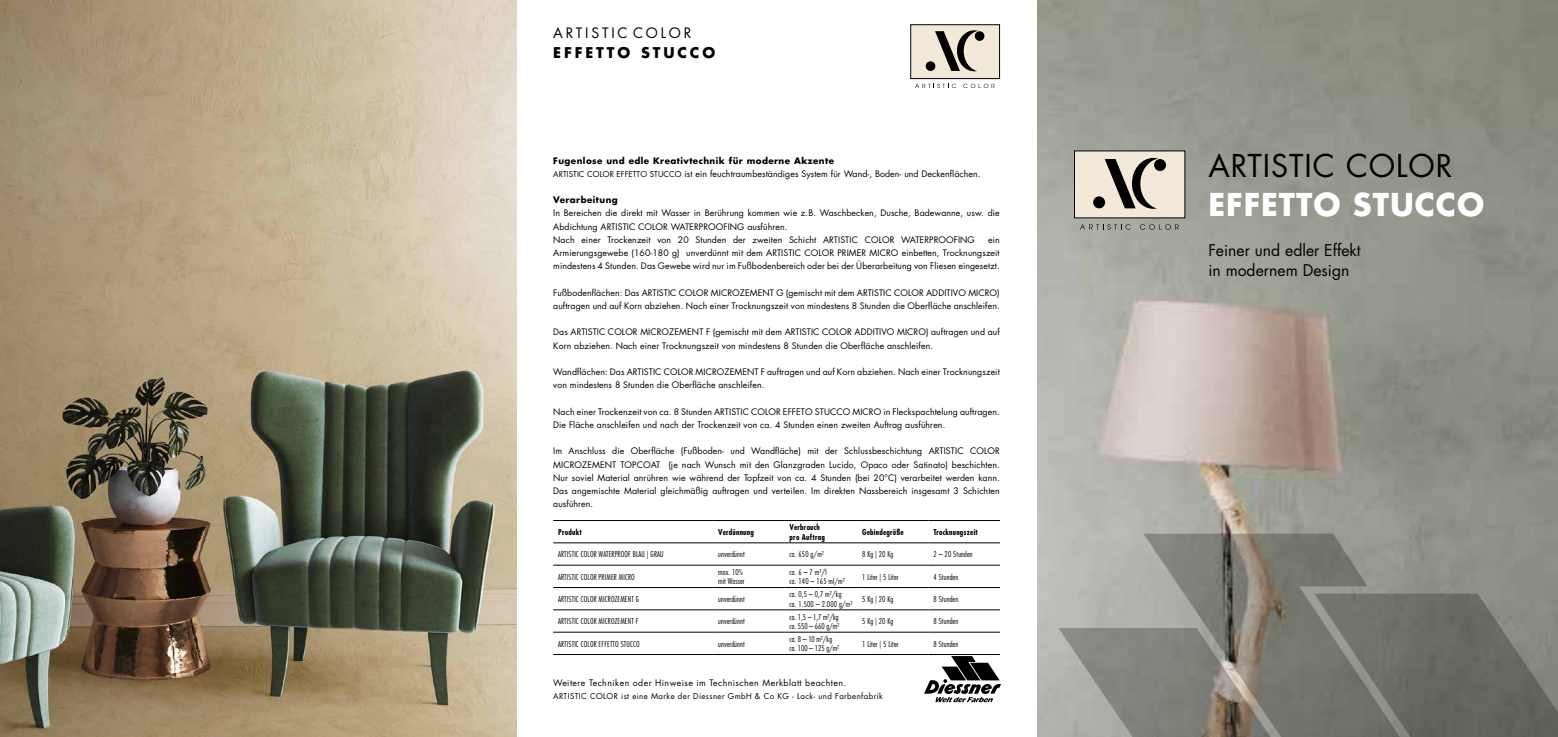
<style>
.page{position:relative;width:1558px;height:737px;background:#fff}
.page>*{position:absolute;margin:0;border:0;box-sizing:border-box;transform-origin:0 0}
.t1{font:30.62px "Futura Std";letter-spacing:.03em;color:#000}
.t2{font:700 30.62px "Futura Std";letter-spacing:.03em;color:#fff}
.t3{font:15.75px/19.8px "Futura Std";color:#000}
.t4{font:700 14.44px "Futura Std";letter-spacing:.2em;color:#000}
.t5{font:14px "Futura Std";letter-spacing:.2em;color:#000}
.t6{font:8.75px/13.2px "Futura Std";letter-spacing:.01em;color:#000}
.t7{font:8.75px "Futura Std";letter-spacing:.05em;color:#000}
.t8{font:700 8.75px "Futura Std";letter-spacing:.05em;color:#000}
.t9{font:300 condensed 7.88px/9.5px "Futura Std";letter-spacing:.02em;color:#000}
.t10{font:7.88px "Futura Std";letter-spacing:.05em;color:#000}
.t11{font:700 condensed 7.88px/9.5px "Futura Std";letter-spacing:.03em;color:#000}
.t12{font:300 condensed 7.88px/9.5px "Futura Std";color:#000}
.s1{font-weight:700}
.s2{font-size:7.88px}
</style>
<div class="page">
<img style="left:1037px;top:0;width:521px;height:737px">
<img style="left:0;top:0;width:516px;height:737px">
<div style="left:911px;top:25px;width:88px;height:54px;background:#f3e9d8"></div>
<div style="left:910px;top:24px;width:90px;height:55px;border:1px solid #000"></div>
<div style="left:926px;top:61px;width:9px;height:10px;background:#000;border-radius:50%"></div>
<div style="left:975px;top:31px;width:9px;height:10px;background:#000;border-radius:50%"></div>
<svg style="left:935px;top:30px;width:43px;height:41px"></svg>
<svg style="left:915px;top:84px;width:41px;height:4px"></svg>
<svg style="left:963px;top:84px;width:31px;height:4px"></svg>
<div style="left:1074px;top:151px;width:111px;height:67px;background:#f3e9d8"></div>
<div style="left:1093px;top:196px;width:12px;height:12px;background:#000;border-radius:50%"></div>
<div style="left:1154px;top:159px;width:12px;height:12px;background:#000;border-radius:50%"></div>
<svg style="left:1104px;top:158px;width:54px;height:51px"></svg>
<svg style="left:1080px;top:224px;width:51px;height:6px"></svg>
<svg style="left:1139px;top:224px;width:39px;height:6px"></svg>
<hr style="left:553px;top:587px;width:160px;height:1px;background:#000">
<hr style="left:713px;top:587px;width:72px;height:1px;background:#000">
<hr style="left:785px;top:587px;width:72px;height:1px;background:#000">
<hr style="left:857px;top:587px;width:71px;height:1px;background:#000">
<hr style="left:928px;top:587px;width:72px;height:1px;background:#000">
<hr style="left:553px;top:609px;width:160px;height:1px;background:#000">
<hr style="left:713px;top:609px;width:72px;height:1px;background:#000">
<hr style="left:785px;top:609px;width:72px;height:1px;background:#000">
<hr style="left:857px;top:609px;width:71px;height:1px;background:#000">
<hr style="left:928px;top:609px;width:72px;height:1px;background:#000">
<hr style="left:553px;top:632px;width:160px;height:1px;background:#000">
<hr style="left:713px;top:632px;width:72px;height:1px;background:#000">
<hr style="left:785px;top:632px;width:72px;height:1px;background:#000">
<hr style="left:857px;top:632px;width:71px;height:1px;background:#000">
<hr style="left:928px;top:632px;width:72px;height:1px;background:#000">
<hr style="left:553px;top:654px;width:160px;height:1px;background:#000">
<hr style="left:713px;top:654px;width:72px;height:1px;background:#000">
<hr style="left:785px;top:654px;width:72px;height:1px;background:#000">
<hr style="left:857px;top:654px;width:71px;height:1px;background:#000">
<hr style="left:928px;top:654px;width:72px;height:1px;background:#000">
<hr style="left:553px;top:542px;width:160px;height:1px;background:#000">
<hr style="left:713px;top:542px;width:72px;height:1px;background:#000">
<hr style="left:785px;top:542px;width:72px;height:1px;background:#000">
<hr style="left:857px;top:542px;width:71px;height:1px;background:#000">
<hr style="left:928px;top:542px;width:72px;height:1px;background:#000">
<hr style="left:553px;top:565px;width:160px;height:1px;background:#000">
<hr style="left:713px;top:565px;width:72px;height:1px;background:#000">
<hr style="left:785px;top:565px;width:72px;height:1px;background:#000">
<hr style="left:857px;top:565px;width:71px;height:1px;background:#000">
<hr style="left:928px;top:565px;width:72px;height:1px;background:#000">
<hr style="left:553px;top:520px;width:160px;height:1px;background:#000">
<hr style="left:713px;top:520px;width:72px;height:1px;background:#000">
<hr style="left:785px;top:520px;width:72px;height:1px;background:#000">
<hr style="left:857px;top:520px;width:71px;height:1px;background:#000">
<hr style="left:928px;top:520px;width:72px;height:1px;background:#000">
<svg style="left:924px;top:656px;width:77px;height:46px"></svg>
<svg style="left:1058px;top:628px;width:85px;height:109px;background:#979894"></svg>
<svg style="left:1143px;top:533px;width:266px;height:204px;background:#848279"></svg>
<svg style="left:1314px;top:593px;width:244px;height:144px;background:#6f7168"></svg>
<h3 class="t5" style="left:553px;top:24px;width:140px">ARTISTIC COLOR</h3>
<h3 class="t4" style="left:553px;top:43px;width:163px">EFFETTO STUCCO</h3>
<p class="t6" style="left:553px;top:154px;width:429px"><span class="s1">Fugenlose und edle Kreativtechnik für moderne Akzente<br></span><span class="s2">ARTISTIC COLOR EFFETTO STUCCO</span> ist ein feuchtraumbeständiges System für Wand-, Boden- und Deckenflächen.</p>
<p class="t8" style="left:553px;top:194px;width:66px">Verarbeitung</p>
<p class="t6" style="left:553px;top:207px;width:448px">In Bereichen die direkt mit Wasser in Berührung kommen wie z.B. Waschbecken, Dusche, Badewanne, usw. die<br>Abdichtung ARTISTIC COLOR WATERPROOFING ausführen.<br>Nach einer Trockenzeit von 20 Stunden der zweiten Schicht ARTISTIC COLOR WATERPROOFING</p>
<p class="t6" style="left:553px;top:233px;width:448px;text-align:justify;text-indent:435px">ein Armierungsgewebe (160-180 g) unverdünnt mit dem ARTISTIC COLOR PRIMER MICRO einbetten, Trocknungszeit mindestens 4 Stunden. Das Gewebe wird nur im Fußbodenbereich oder bei der Überarbeitung von Fliesen eingesetzt.</p>
<p class="t6" style="left:553px;top:286px;width:448px">Fußbodenflächen: Das ARTISTIC COLOR MICROZEMENT G (gemischt mit dem ARTISTIC COLOR ADDITIVO MICRO) auftragen und auf Korn abziehen. Nach einer Trocknungszeit von mindestens 8 Stunden die Oberfläche anschleifen.</p>
<p class="t6" style="left:553px;top:326px;width:448px">Das ARTISTIC COLOR MICROZEMENT F (gemischt mit dem ARTISTIC COLOR ADDITIVO MICRO) auftragen und auf<br>Korn abziehen. Nach einer Trocknungszeit von mindestens 8 Stunden die Oberfläche anschleifen.</p>
<p class="t6" style="left:553px;top:365px;width:448px">Wandflächen: Das ARTISTIC COLOR MICROZEMENT F auftragen und auf Korn abziehen. Nach einer Trocknungszeit von mindestens 8 Stunden die Oberfläche anschleifen.</p>
<p class="t6" style="left:553px;top:405px;width:448px">Nach einer Trockenzeit von ca. 8 Stunden ARTISTIC COLOR EFFETO STUCCO MICRO in Fleckspachtelung auftragen.<br>Die Fläche anschleifen und nach der Trockenzeit von ca. 4 Stunden einen zweiten Auftrag ausführen.</p>
<p class="t6" style="left:553px;top:444px;width:448px;text-align:justify">Im Anschluss die Oberfläche (Fußboden- und Wandfläche) mit der Schlussbeschichtung ARTISTIC COLOR MICROZEMENT TOPCOAT (je nach Wunsch mit den Glanzgraden Lucido, Opaco oder Satinato) beschichten.<br>Nur soviel Material anrühren wie während der Topfzeit von ca. 4 Stunden (bei 20°C) verarbeitet werden kann.<br>Das angemischte Material gleichmäßig auftragen und verteilen. Im direkten Nassbereich insgesamt 3 Schichten ausführen.</p>
<p class="t11" style="left:558px;top:527px;width:25px">Produkt</p>
<p class="t11" style="left:718px;top:527px;width:37px">Verdünnung</p>
<p class="t11" style="left:789px;top:522px;width:37px">Verbrauch pro Auftrag</p>
<p class="t11" style="left:862px;top:527px;width:43px">Gebindegröße</p>
<p class="t11" style="left:933px;top:527px;width:46px">Trocknungszeit</p>
<p class="t9" style="left:558px;top:549px;width:107px">ARTISTIC COLOR WATERPROOF BLAU | GRAU</p>
<p class="t9" style="left:718px;top:549px;width:28px">unverdünnt</p>
<p class="t9" style="left:789px;top:549px;width:36px">ca. 650 g/m²</p>
<p class="t9" style="left:862px;top:549px;width:33px">8 Kg | 20 Kg</p>
<p class="t9" style="left:933px;top:549px;width:41px">2 – 20 Stunden</p>
<p class="t9" style="left:558px;top:572px;width:78px">ARTISTIC COLOR PRIMER MICRO</p>
<p class="t9" style="left:718px;top:567px;width:28px">max. 10% mit Wasser</p>
<p class="t9" style="left:789px;top:567px;width:57px">ca. 6 – 7 m²/l<br>ca. 140 – 165 ml/m²</p>
<p class="t9" style="left:862px;top:572px;width:38px">1 Liter | 5 Liter</p>
<p class="t9" style="left:933px;top:572px;width:26px">4 Stunden</p>
<p class="t9" style="left:558px;top:594px;width:82px">ARTISTIC COLOR MICROZEMENT G</p>
<p class="t9" style="left:718px;top:594px;width:28px">unverdünnt</p>
<p class="t9" style="left:789px;top:589px;width:64px">ca. 0,5 – 0,7 m²/kg<br>ca. 1.500 – 2.000 g/m²</p>
<p class="t9" style="left:862px;top:594px;width:33px">5 Kg | 20 Kg</p>
<p class="t9" style="left:933px;top:594px;width:26px">8 Stunden</p>
<p class="t9" style="left:558px;top:616px;width:82px">ARTISTIC COLOR MICROZEMENT F</p>
<p class="t9" style="left:718px;top:616px;width:28px">unverdünnt</p>
<p class="t12" style="left:789px;top:612px;width:51px">ca. 1,5 – 1,7 m²/kg ca. 550 – 660 g/m²</p>
<p class="t9" style="left:862px;top:616px;width:33px">5 Kg | 20 Kg</p>
<p class="t9" style="left:933px;top:616px;width:26px">8 Stunden</p>
<p class="t9" style="left:558px;top:639px;width:83px">ARTISTIC COLOR EFFETTO STUCCO</p>
<p class="t9" style="left:718px;top:639px;width:28px">unverdünnt</p>
<p class="t12" style="left:789px;top:634px;width:51px">ca. 8 – 10 m²/kg ca. 100 – 125 g/m²</p>
<p class="t9" style="left:862px;top:639px;width:38px">1 Liter | 5 Liter</p>
<p class="t9" style="left:933px;top:639px;width:26px">8 Stunden</p>
<p class="t10" style="left:553px;top:691px;width:331px">ARTISTIC COLOR ist eine Marke der Diessner GmbH &amp; Co KG - Lack- und Farbenfabrik</p>
<p class="t7" style="left:553px;top:677px;width:294px">Weitere Techniken oder Hinweise im Technischen Merkblatt beachten.</p>
<h1 class="t1" style="left:1208px;top:146px;width:246px">ARTISTIC COLOR</h1>
<h1 class="t2" style="left:1208px;top:185px;width:277px">EFFETTO STUCCO</h1>
<h2 class="t3" style="left:1208px;top:241px;width:154px">Feiner und edler Effekt in modernem Design</h2>
</div>
